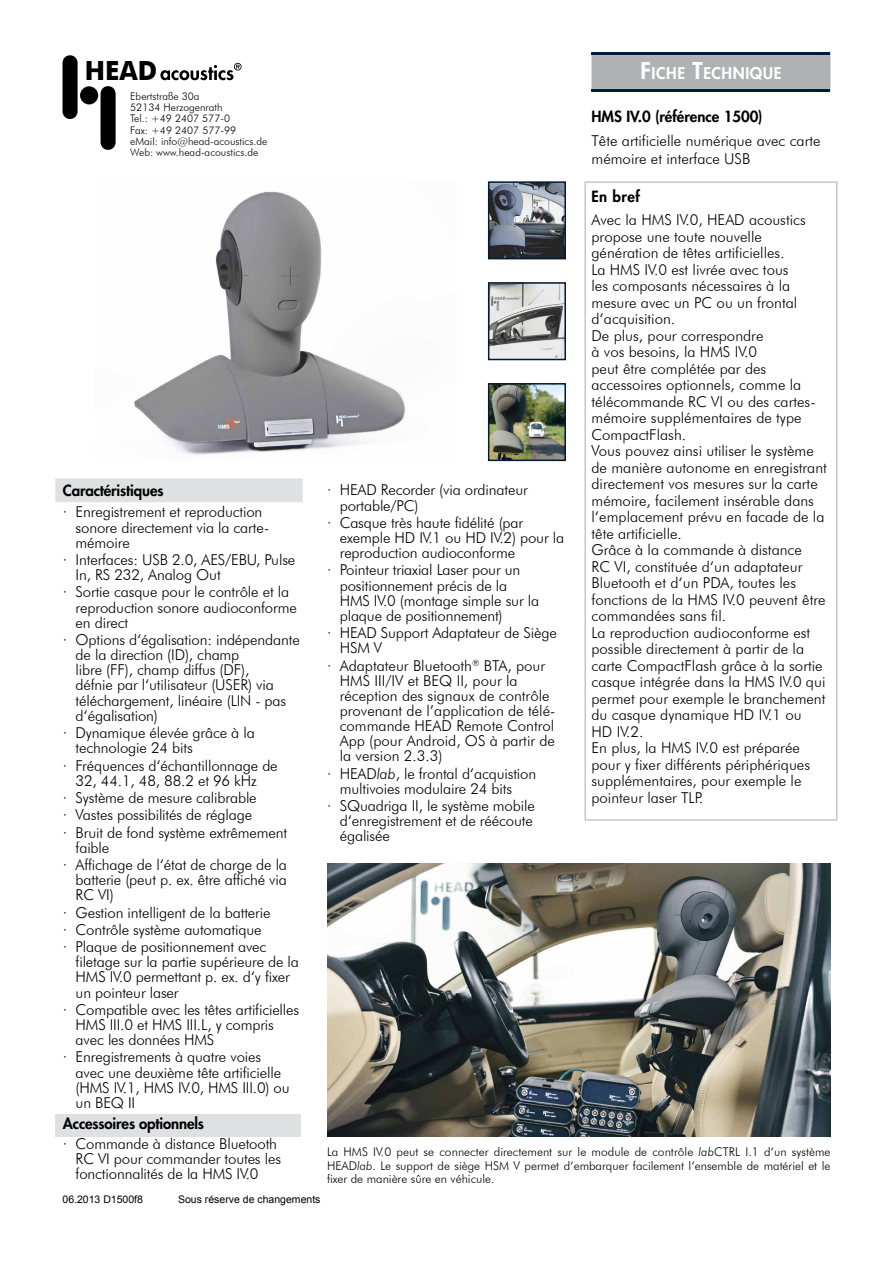
<style>
.page{position:relative;width:893px;height:1263px;background:#fff}
.page>*{position:absolute;margin:0;border:0;box-sizing:border-box;transform-origin:0 0}
.t1{font:700 26.4px "Futura BT";color:#000;scale:.96 1}
.t2{font:700 15.75px "Futura BT";color:#fff}
.t3{font:800 15.75px "Futura";letter-spacing:.035em;color:#fff}
.t4{font:300 15px/15.1px "Futura BT";letter-spacing:-.01em;color:#000}
.t5{font:800 15px "Futura";letter-spacing:-.01em;color:#000}
.t6{font:300 12px/13.5px "Futura BT";color:#000;text-align:justify}
.t7{font:300 10.5px/11.2px "Futura BT";color:#000}
.t8{font:10.5px "Arial";color:#000}
.s1{font-style:italic}
.s2{font-family:"Futura";font-weight:800;font-size:22.5px}
.s3{font-family:"Futura";font-weight:800}
.s4{font-size:22.5px}
</style>
<div class="page">
<div style="left:55px;top:1114px;width:246px;height:22px;background:#dfe0e1"></div>
<div style="left:55px;top:478px;width:248px;height:24px;background:#dfe0e1;border:2px solid #dfe0e1"></div>
<div style="left:584px;top:181px;width:253px;height:640px;border:2px solid #c6c7c8"></div>
<img style="left:134px;top:191px;width:271px;height:264px">
<svg style="left:101px;top:86px;width:15px;height:64px"></svg>
<svg style="left:63px;top:55px;width:15px;height:64px"></svg>
<div style="left:80px;top:86px;width:18px;height:18px;background:#000;border-radius:50%"></div>
<svg style="left:160px;top:63px;width:82px;height:17px"></svg>
<div style="left:591px;top:54px;width:239px;height:35px;background:#b0b1b3"></div>
<hr style="left:591px;top:52px;width:239px;height:2px;background:#001a39">
<img style="left:491px;top:184px;width:72px;height:72px">
<div style="left:488px;top:181px;width:78px;height:78px;border:2px solid #001a39"></div>
<img style="left:491px;top:285px;width:72px;height:72px">
<div style="left:488px;top:282px;width:78px;height:78px;border:2px solid #001a39"></div>
<img style="left:491px;top:386px;width:72px;height:72px">
<div style="left:488px;top:383px;width:78px;height:78px;border:2px solid #001a39"></div>
<hr style="left:591px;top:89px;width:239px;height:2px;background:#001a39">
<img style="left:327px;top:864px;width:503px;height:272px">
<h1 class="t1" style="left:85px;top:55px;width:77px">HEAD</h1>
<p class="t7" style="left:130px;top:90px;width:139px">Ebertstraße 30a<br>52134 Herzogenrath<br>Tel.: +49 2407 577-0<br>Fax: +49 2407 577-99<br>eMail: info@head-acoustics.de<br>Web: www.head-acoustics.de</p>
<p class="t5" style="left:63px;top:480px;width:102px">Caractéristiques</p>
<p class="t4" style="left:76px;top:504px;width:195px;text-indent:-13px">· Enregistrement et reproduction sonore directement via la carte&shy;mémoire</p>
<p class="t4" style="left:76px;top:552px;width:221px;text-indent:-13px">· Interfaces: USB 2.0, AES/EBU, Pulse<br>In, RS 232, Analog Out</p>
<p class="t4" style="left:76px;top:584px;width:223px;text-indent:-13px">· Sortie casque pour le contrôle et la reproduction sonore audioconforme en direct</p>
<p class="t4" style="left:76px;top:632px;width:226px;text-indent:-13px">· Options d‘égalisation: indépendante de la direction (ID), champ<br>libre (FF), champ diffus (DF),<br>défnie par l‘utilisateur (USER) via téléchargement, linéaire (LIN - pas d‘égalisation)</p>
<p class="t4" style="left:76px;top:725px;width:181px;text-indent:-13px">· Dynamique élevée grâce à la technologie 24 bits</p>
<p class="t4" style="left:63px;top:757px;width:216px;text-align:center">· Fréquences d‘échantillonnage de<br>32, 44.1, 48, 88.2 et 96 kHz</p>
<p class="t4" style="left:63px;top:789px;width:226px;line-height:17.2px">· Système de mesure calibrable<br>· Vastes possibilités de réglage<br>· Bruit de fond système extrêmement</p>
<p class="t4" style="left:63px;top:838px;width:226px;line-height:17.2px;text-indent:13px">faible<br>· Affichage de l‘état de charge de la</p>
<p class="t4" style="left:76px;top:872px;width:213px">batterie (peut p. ex. être affiché via<br>RC VI)</p>
<p class="t4" style="left:63px;top:903px;width:209px;line-height:17.2px">· Gestion intelligent de la batterie · Contrôle système automatique<br>· Plaque de positionnement avec</p>
<p class="t4" style="left:76px;top:954px;width:225px">filetage sur la partie supérieure de la<br>HMS IV.0 permettant p. ex. d‘y fixer un pointeur laser</p>
<p class="t4" style="left:76px;top:1002px;width:225px;text-indent:-13px">· Compatible avec les têtes artificielles<br>HMS III.0 et HMS III.L, y compris avec les données HMS</p>
<p class="t4" style="left:76px;top:1049px;width:216px;text-indent:-13px">· Enregistrements à quatre voies avec une deuxième tête artificielle (HMS IV.1, HMS IV.0, HMS III.0) ou un BEQ II</p>
<p class="t5" style="left:63px;top:1114px;width:143px">Accessoires optionnels</p>
<p class="t4" style="left:76px;top:1136px;width:207px;text-indent:-13px">· Commande à distance Bluetooth<br>RC VI pour commander toutes les fonctionnalités de la HMS IV.0</p>
<p class="t4" style="left:340px;top:482px;width:190px;text-indent:-13px">· HEAD Recorder (via ordinateur portable/PC)</p>
<p class="t4" style="left:340px;top:515px;width:226px;text-indent:-13px">· Casque très haute fidélité (par exemple HD IV.1 ou HD IV.2) pour la reproduction audioconforme</p>
<p class="t4" style="left:340px;top:562px;width:201px;text-indent:-13px">· Pointeur triaxial Laser pour un positionnement précis de la<br>HMS IV.0 (montage simple sur la plaque de positionnement)</p>
<p class="t4" style="left:340px;top:625px;width:219px;text-indent:-13px">· HEAD Support Adaptateur de Siège<br>HSM V</p>
<p class="t4" style="left:340px;top:657px;width:217px;text-indent:-13px">· Adaptateur Bluetooth<sup>®</sup> BTA, pour<br>HMS III/IV et BEQ II, pour la réception des signaux de contrôle provenant de l’application de télé&shy;commande HEAD Remote Control<br>App (pour Android, OS à partir de la version 2.3.3)</p>
<p class="t4" style="left:340px;top:766px;width:198px;text-indent:-13px">· HEAD<span class="s1">lab</span>, le frontal d‘acquistion multivoies modulaire 24 bits</p>
<p class="t4" style="left:340px;top:798px;width:197px;text-indent:-13px">· SQuadriga II, le système mobile d‘enregistrement et de réécoute égalisée</p>
<p class="t2" style="left:641px;top:66px;width:133px"><span class="s2">F</span><span class="s3">ICHE</span><span class="s4">D</span>AT NBLATT</p>
<p class="t3" style="left:693px;top:63px;width:90px"><span class="s4">T</span>ECHNIQUE</p>
<p class="t5" style="left:591px;top:106px;width:172px">HMS IV.0 (référence 1500)</p>
<p class="t4" style="left:591px;top:132px;width:231px;line-height:18px">Tête artificielle numérique avec carte mémoire et interface USB</p>
<p class="t5" style="left:591px;top:187px;width:50px">En bref</p>
<p class="t4" style="left:591px;top:211px;width:237px;line-height:16.5px">Avec la HMS IV.0, HEAD acoustics propose une toute nouvelle génération de têtes artificielles.<br>La HMS IV.0 est livrée avec tous<br>les composants nécessaires à la mesure avec un PC ou un frontal d‘acquisition.<br>De plus, pour correspondre<br>à vos besoins, la HMS IV.0<br>peut être complétée par des accessoires optionnels, comme la télécommande RC VI ou des cartes&shy;mémoire supplémentaires de type<br>CompactFlash.<br>Vous pouvez ainsi utiliser le système de manière autonome en enregistrant directement vos mesures sur la carte mémoire, facilement insérable dans l‘emplacement prévu en facade de la tête artificielle.<br>Grâce à la commande à distance<br>RC VI, constituée d‘un adaptateur<br>Bluetooth et d‘un PDA, toutes les fonctions de la HMS IV.0 peuvent être commandées sans fil.<br>La reproduction audioconforme est possible directement à partir de la carte CompactFlash grâce à la sortie casque intégrée dans la HMS IV.0 qui permet pour exemple le branchement du casque dynamique HD IV.1 ou<br>HD IV.2.<br>En plus, la HMS IV.0 est préparée pour y fixer différents périphériques supplémentaires, pour exemple le pointeur laser TLP.</p>
<p class="t6" style="left:327px;top:1145px;width:505px">La HMS IV.0 peut se connecter directement sur le module de contrôle <span class="s1">lab</span>CTRL I.1 d‘un système HEAD<span class="s1">lab</span>. Le support de siège HSM V permet d‘embarquer facilement l‘ensemble de matériel et le fixer de manière sûre en véhicule.</p>
<p class="t8" style="left:63px;top:1192px;width:82px">06.2013 D1500f8</p>
<p class="t8" style="left:178px;top:1192px;width:144px">Sous réserve de changements</p>
</div>
